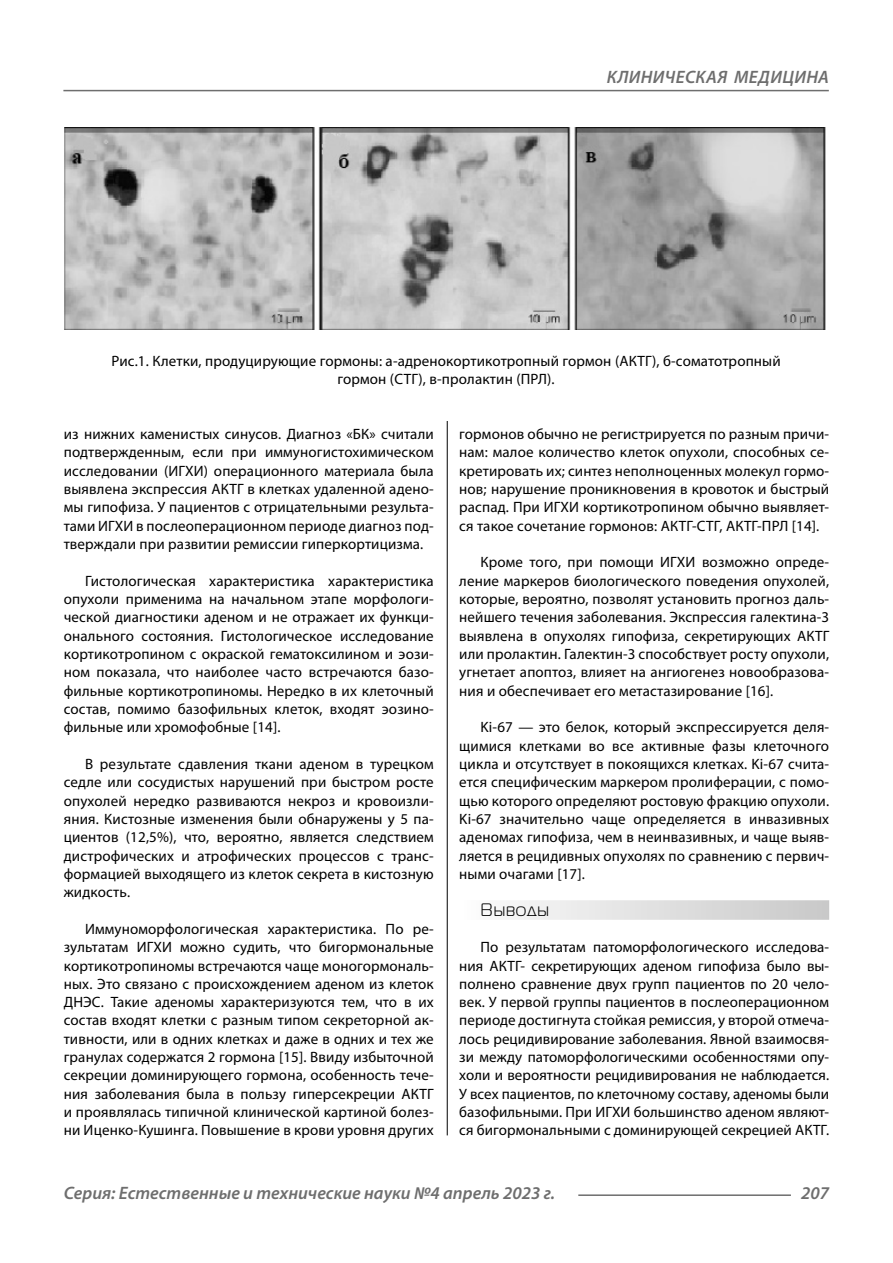
<style>
.page{position:relative;width:893px;height:1263px;background:#fff}
.page>*{position:absolute;margin:0;border:0;box-sizing:border-box;transform-origin:0 0}
.t1{font:italic 600 18px "Myriad Pro";color:#6e6e6e}
.Subheader{font:18px "Magistral C";letter-spacing:.05em;color:#000}
.Normal{font:15px/18.3px "Myriad Pro";letter-spacing:.01em;color:#000;text-align:justify}
.podpis{font:15px/18.3px "Myriad Pro";letter-spacing:.01em;color:#000;text-align:center}
</style>
<div class="page">
<hr style="left:447px;top:128px;width:1px;height:1007px;background:#000">
<div style="left:459px;top:900px;width:370px;height:20px;background:linear-gradient(to right,#fdfdfd,#c8c8c8)"></div>
<div style="left:63px;top:128px;width:766px;height:293px;background:#fff"></div>
<img style="left:64px;top:128px;width:762px;height:201px">
<hr style="left:578px;top:1194px;width:213px;height:2px;background:#6e6e6e">
<hr style="left:63px;top:90px;width:766px;height:1px;background:#6e6e6e">
<p class="t1" style="left:607px;top:66px;width:23px">Клиническая</p>
<p class="t1" style="left:734px;top:66px;width:13px">меди</p>
<p class="t1" style="left:782px;top:66px;width:25px">цина</p>
<p class="podpis" style="left:111px;top:351px;width:671px">Рис.1. Клетки, продуцирующие гормоны: а-адренокортикотропный гормон (АКТГ), б-соматотропный гормон (СТГ), в‑пролактин (ПРЛ).</p>
<p class="Normal" style="left:64px;top:425px;width:371px">из нижних каменистых синусов. Диагноз «БК» считали подтвержденным, если при иммуногистохимическом исследовании (ИГХИ) операционного материала была выявлена экспрессия АКТГ в клетках удаленной адено&shy;мы гипофиза. У пациентов с отрицательными результа&shy;тами ИГХИ в послеоперационном периоде диагноз под&shy;тверждали при развитии ремиссии гиперкортицизма.</p>
<p class="Normal" style="left:64px;top:571px;width:371px;text-indent:21px">Гистологическая характеристика характеристика опухоли применима на начальном этапе морфологи&shy;ческой диагностики аденом и не отражает их функци&shy;онального состояния. Гистологическое исследование кортикотропином с окраской гематоксилином и эози&shy;ном показала, что наиболее часто встречаются базо&shy;фильные кортикотропиномы. Нередко в их клеточный состав, помимо базофильных клеток, входят эозино&shy;фильные или хромофобные [14].</p>
<p class="Normal" style="left:64px;top:754px;width:371px;text-indent:21px">В результате сдавления ткани аденом в турецком седле или сосудистых нарушений при быстром росте опухолей нередко развиваются некроз и кровоизли&shy;яния. Кистозные изменения были обнаружены у 5 па&shy;циентов (12,5%), что, вероятно, является следствием дистрофических и атрофических процессов с транс&shy;формацией выходящего из клеток секрета в кистозную жидкость.</p>
<p class="Normal" style="left:64px;top:919px;width:371px;text-indent:21px">Иммуноморфологическая характеристика. По ре&shy;зультатам ИГХИ можно судить, что бигормональные кортикотропиномы встречаются чаще моногормональ&shy;ных. Это связано с происхождением аденом из клеток ДНЭС. Такие аденомы характеризуются тем, что в их состав входят клетки с разным типом секреторной ак&shy;тивности, или в одних клетках и даже в одних и тех же гранулах содержатся 2 гормона [15]. Ввиду избыточной секреции доминирующего гормона, особенность тече&shy;ния заболевания была в пользу гиперсекреции АКТГ и проявлялась типичной клинической картиной болез&shy;ни Иценко-Кушинга. Повышение в крови уровня других</p>
<p class="Normal" style="left:459px;top:425px;width:371px">гормонов обычно не регистрируется по разным причи&shy;нам: малое количество клеток опухоли, способных се&shy;кретировать их; синтез неполноценных молекул гормо&shy;нов; нарушение проникновения в кровоток и быстрый распад. При ИГХИ кортикотропином обычно выявляет&shy;ся такое сочетание гормонов: АКТГ-СТГ, АКТГ-ПРЛ [14].</p>
<p class="Normal" style="left:459px;top:553px;width:371px;text-indent:21px">Кроме того, при помощи ИГХИ возможно опреде&shy;ление маркеров биологического поведения опухолей, которые, вероятно, позволят установить прогноз даль&shy;нейшего течения заболевания. Экспрессия галектина-3 выявлена в опухолях гипофиза, секретирующих АКТГ или пролактин. Галектин-3 способствует росту опухоли, угнетает апоптоз, влияет на ангиогенез новообразова&shy;ния и обеспечивает его метастазирование [16].</p>
<p class="Normal" style="left:459px;top:718px;width:371px;text-indent:21px">Ki-67 — это белок, который экспрессируется деля&shy;щимися клетками во все активные фазы клеточного цикла и отсутствует в покоящихся клетках. Ki-67 счита&shy;ется специфическим маркером пролиферации, с помо&shy;щью которого определяют ростовую фракцию опухоли.<br>Ki-67 значительно чаще определяется в инвазивных аденомах гипофиза, чем в неинвазивных, и чаще выяв&shy;ляется в рецидивных опухолях по сравнению с первич&shy;ными очагами [17].</p>
<p class="Subheader" style="left:480px;top:900px;width:70px">Выводы</p>
<p class="Normal" style="left:459px;top:938px;width:371px;text-indent:21px">По результатам патоморфологического исследова&shy;ния АКТГ- секретирующих аденом гипофиза было вы&shy;полнено сравнение двух групп пациентов по 20 чело&shy;век. У первой группы пациентов в послеоперационном периоде достигнута стойкая ремиссия, у второй отмеча&shy;лось рецидивирование заболевания. Явной взаимосвя&shy;зи между патоморфологическими особенностями опу&shy;холи и вероятности рецидивирования не наблюдается.<br>У всех пациентов, по клеточному составу, аденомы были базофильными. При ИГХИ большинство аденом являют&shy;ся бигормональными с доминирующей секрецией АКТГ.</p>
<p class="t1" style="left:64px;top:1182px;width:493px">Серия: Естественные и технические науки №4 апрель 2023 г.</p>
<p class="t1" style="left:801px;top:1182px;width:30px">207</p>
</div>
